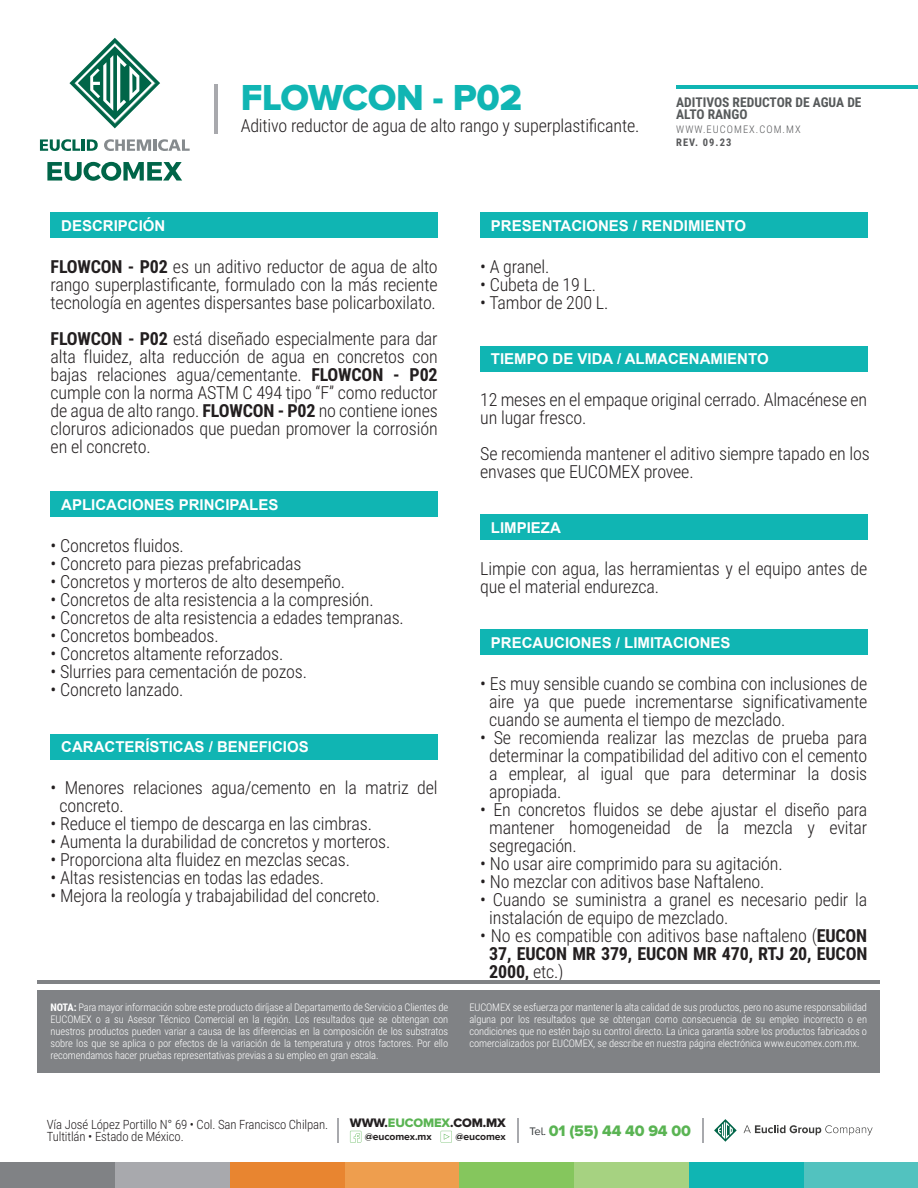
<style>
.page{position:relative;width:918px;height:1188px;background:#fff}
.page>*{position:absolute;margin:0;border:0;box-sizing:border-box;transform-origin:0 0}
.t1{font:37.5px "Proxima Nova A Extrabld";letter-spacing:-.01em;color:#10b5b3}
.t2{font:300 18px/18px "Roboto Condensed";letter-spacing:-.01em;color:#231f20;text-align:justify}
.t3{font:700 18px/18px "Roboto Condensed";letter-spacing:-.01em;color:#231f20;text-align:justify}
.t4{font:15.75px "Proxima Nova A Extrabld";letter-spacing:-.01em;color:#5ab453}
.t5{font:700 15px "Arial";color:#fff}
.t6{font:700 13.5px/12.8px "Roboto Condensed";color:#575a5b}
.t7{font:300 12.75px/12.8px "Roboto Condensed";letter-spacing:-.01em;color:#231f20}
.t8{font:12.75px "Proxima Nova A Extrabld";letter-spacing:-.01em;color:#231f20}
.t9{font:300 10.5px/12px "Roboto Condensed";letter-spacing:-.01em;color:#fff;text-align:justify}
.t10{font:300 10.5px "Roboto Condensed";letter-spacing:.1em;color:#57585a}
.t11{font:700 10.5px "Roboto Condensed";letter-spacing:.1em;color:#57585a}
.t12{font:700 10.35px "Proxima Nova A";letter-spacing:-.01em;color:#231f20}
.s1{font-weight:700}
.s2{font-weight:300}
.s3{color:#5ab453}
.s4{font-family:"Proxima Nova A";font-size:11.25px;color:#333739}
</style>
<div class="page">
<div style="left:804px;top:1162px;width:114px;height:26px;background:#52c2bf"></div>
<div style="left:689px;top:1162px;width:115px;height:26px;background:#10b5b3"></div>
<div style="left:574px;top:1162px;width:115px;height:26px;background:#a6d281"></div>
<div style="left:459px;top:1162px;width:115px;height:26px;background:#85c65d"></div>
<div style="left:345px;top:1162px;width:114px;height:26px;background:#ee9e4e"></div>
<div style="left:230px;top:1162px;width:115px;height:26px;background:#e88530"></div>
<div style="left:115px;top:1162px;width:115px;height:26px;background:#a8a9ad"></div>
<div style="left:0;top:1162px;width:115px;height:26px;background:#808285"></div>
<svg style="left:714px;top:1119px;width:23px;height:23px"></svg>
<svg style="left:744px;top:1125px;width:129px;height:10px"></svg>
<svg style="left:441px;top:1131px;width:11px;height:12px"></svg>
<svg style="left:350px;top:1131px;width:11px;height:12px"></svg>
<svg style="left:702px;top:1118px;width:1px;height:25px"></svg>
<svg style="left:517px;top:1118px;width:1px;height:25px"></svg>
<hr style="left:337px;top:1118px;width:2px;height:25px;background:#a8a9ad">
<hr style="left:676px;top:86px;width:242px;height:3px;background:#10b5b3">
<hr style="left:214px;top:84px;width:4px;height:50px;background:#a8a9ad">
<svg style="left:47px;top:162px;width:135px;height:19px"></svg>
<svg style="left:69px;top:38px;width:91px;height:90px"></svg>
<svg style="left:40px;top:139px;width:58px;height:12px"></svg>
<svg style="left:104px;top:139px;width:86px;height:12px"></svg>
<div style="left:51px;top:213px;width:387px;height:25px;background:#10b5b3"></div>
<div style="left:480px;top:346px;width:387px;height:25px;background:#10b5b3"></div>
<div style="left:480px;top:515px;width:387px;height:25px;background:#10b5b3"></div>
<div style="left:480px;top:630px;width:387px;height:25px;background:#10b5b3"></div>
<div style="left:51px;top:492px;width:387px;height:25px;background:#10b5b3"></div>
<div style="left:480px;top:213px;width:387px;height:25px;background:#10b5b3"></div>
<div style="left:51px;top:734px;width:387px;height:25px;background:#10b5b3"></div>
<div style="left:37px;top:990px;width:843px;height:82px;background:#808285"></div>
<hr style="left:37px;top:980px;width:843px;height:3px;background:#808285">
<h1 class="t1" style="left:241px;top:76px;width:283px">FLOWCON - P02</h1>
<p class="t2" style="left:241px;top:116px;width:400px">Aditivo reductor de agua de alto rango y superplastificante.</p>
<p class="t6" style="left:676px;top:95px;width:187px">ADITIVOS REDUCTOR DE AGUA DE<br>ALTO RANGO</p>
<p class="t10" style="left:676px;top:122px;width:126px">WWW.EUCOMEX.COM.MX</p>
<p class="t11" style="left:676px;top:135px;width:57px">REV. 09.23</p>
<p class="t5" style="left:61px;top:216px;width:106px">DESCRIPCIÓN</p>
<p class="t2" style="left:51px;top:257px;width:389px"><span class="s1">FLOWCON - P02</span> es un aditivo reductor de agua de alto rango superplastificante, formulado con la más reciente tecnología en agentes dispersantes base policarboxilato.</p>
<p class="t2" style="left:51px;top:329px;width:389px"><span class="s1">FLOWCON - P02</span> está diseñado especialmente para dar alta fluidez, alta reducción de agua en concretos con bajas relaciones agua/cementante. <span class="s1">FLOWCON - P02 </span>cumple con la norma ASTM C 494 tipo “F” como reductor de agua de alto rango. <span class="s1">FLOWCON - P02</span> no contiene iones cloruros adicionados que puedan promover la corrosión en el concreto.</p>
<p class="t5" style="left:61px;top:494px;width:219px">APLICACIONES PRINCIPALES</p>
<p class="t2" style="left:51px;top:535px;width:135px">• Concretos fluidos.</p>
<p class="t2" style="left:51px;top:553px;width:252px">• Concreto para piezas prefabricadas</p>
<p class="t2" style="left:51px;top:571px;width:296px">• Concretos y morteros de alto desempeño.</p>
<p class="t2" style="left:51px;top:589px;width:325px">• Concretos de alta resistencia a la compresión.</p>
<p class="t2" style="left:51px;top:607px;width:355px">• Concretos de alta resistencia a edades tempranas.</p>
<p class="t2" style="left:51px;top:625px;width:170px">• Concretos bombeados.</p>
<p class="t2" style="left:51px;top:643px;width:234px">• Concretos altamente reforzados.</p>
<p class="t2" style="left:51px;top:661px;width:258px">• Slurries para cementación de pozos.</p>
<p class="t2" style="left:51px;top:679px;width:134px">• Concreto lanzado.</p>
<p class="t5" style="left:61px;top:737px;width:249px">CARACTERÍSTICAS / BENEFICIOS</p>
<p class="t2" style="left:60px;top:778px;width:380px;text-indent:-9px">• Menores relaciones agua/cemento en la matriz del concreto.</p>
<p class="t2" style="left:51px;top:814px;width:323px">• Reduce el tiempo de descarga en las cimbras.</p>
<p class="t2" style="left:51px;top:832px;width:341px">• Aumenta la durabilidad de concretos y morteros.</p>
<p class="t2" style="left:51px;top:850px;width:301px">• Proporciona alta fluidez en mezclas secas.</p>
<p class="t2" style="left:51px;top:868px;width:275px">• Altas resistencias en todas las edades.</p>
<p class="t2" style="left:51px;top:886px;width:331px">• Mejora la reología y trabajabilidad del concreto.</p>
<p class="t5" style="left:491px;top:216px;width:257px">PRESENTACIONES / RENDIMIENTO</p>
<p class="t2" style="left:480px;top:257px;width:71px">• A granel.</p>
<p class="t2" style="left:480px;top:275px;width:117px">• Cubeta de 19 L.</p>
<p class="t2" style="left:480px;top:293px;width:130px">• Tambor de 200 L.</p>
<p class="t5" style="left:491px;top:349px;width:279px">TIEMPO DE VIDA / ALMACENAMIENTO</p>
<p class="t2" style="left:480px;top:390px;width:389px">12 meses en el empaque original cerrado. Almacénese en un lugar fresco.</p>
<p class="t2" style="left:480px;top:444px;width:391px">Se recomienda mantener el aditivo siempre tapado en los envases que EUCOMEX provee.</p>
<p class="t5" style="left:491px;top:518px;width:72px">LIMPIEZA</p>
<p class="t2" style="left:480px;top:559px;width:389px">Limpie con agua, las herramientas y el equipo antes de que el material endurezca.</p>
<p class="t5" style="left:491px;top:633px;width:241px">PRECAUCIONES / LIMITACIONES</p>
<p class="t2" style="left:489px;top:674px;width:380px;text-indent:-9px">• Es muy sensible cuando se combina con inclusiones de aire ya que puede incrementarse significativamente cuando se aumenta el tiempo de mezclado.</p>
<p class="t2" style="left:489px;top:728px;width:380px;text-indent:-9px">• Se recomienda realizar las mezclas de prueba para determinar la compatibilidad del aditivo con el cemento a emplear, al igual que para determinar la dosis apropiada.</p>
<p class="t2" style="left:489px;top:800px;width:380px;text-indent:-9px">• En concretos fluidos se debe ajustar el diseño para mantener homogeneidad de la mezcla y evitar segregación.</p>
<p class="t2" style="left:480px;top:854px;width:304px">• No usar aire comprimido para su agitación.</p>
<p class="t2" style="left:480px;top:872px;width:286px">• No mezclar con aditivos base Naftaleno.</p>
<p class="t2" style="left:489px;top:890px;width:380px;text-indent:-9px">• Cuando se suministra a granel es necesario pedir la instalación de equipo de mezclado.</p>
<p class="t3" style="left:489px;top:926px;width:380px;text-indent:-9px"><span class="s2">• No es compatible con aditivos base naftaleno (</span>EUCON 37, EUCON MR 379, EUCON MR 470, RTJ 20, EUCON 2000, <span class="s2">etc.)</span></p>
<p class="t9" style="left:51px;top:1001px;width:399px"><span class="s1">NOTA:</span> Para mayor información sobre este producto diríjase al Departamento de Servicio a Clientes de EUCOMEX o a su Asesor Técnico Comercial en la región. Los resultados que se obtengan con nuestros productos pueden variar a causa de las diferencias en la composición de los substratos sobre los que se aplica o por efectos de la variación de la temperatura y otros factores. Por ello recomendamos hacer pruebas representativas previas a su empleo en gran escala.</p>
<p class="t9" style="left:469px;top:1001px;width:399px">EUCOMEX se esfuerza por mantener la alta calidad de sus productos, pero no asume responsabilidad alguna por los resultados que se obtengan como consecuencia de su empleo incorrecto o en condiciones que no estén bajo su control directo. La única garantía sobre los productos fabricados o comercializados por EUCOMEX, se describe en nuestra página electrónica www.eucomex.com.mx.</p>
<p class="t8" style="left:350px;top:1115px;width:157px">WWW.<span class="s3">EUCOMEX</span>.COM.MX</p>
<p class="t12" style="left:365px;top:1131px;width:68px">@eucomex.mx</p>
<p class="t12" style="left:456px;top:1131px;width:52px">@eucomex</p>
<p class="t7" style="left:47px;top:1117px;width:283px">Vía José López Portillo N° 69 • Col. San Francisco Chilpan.<br>Tultitlán • Estado de México.</p>
<p class="t4" style="left:529px;top:1121px;width:163px"><span class="s4">Tel.</span> 01 (55) 44 40 94 00</p>
</div>
